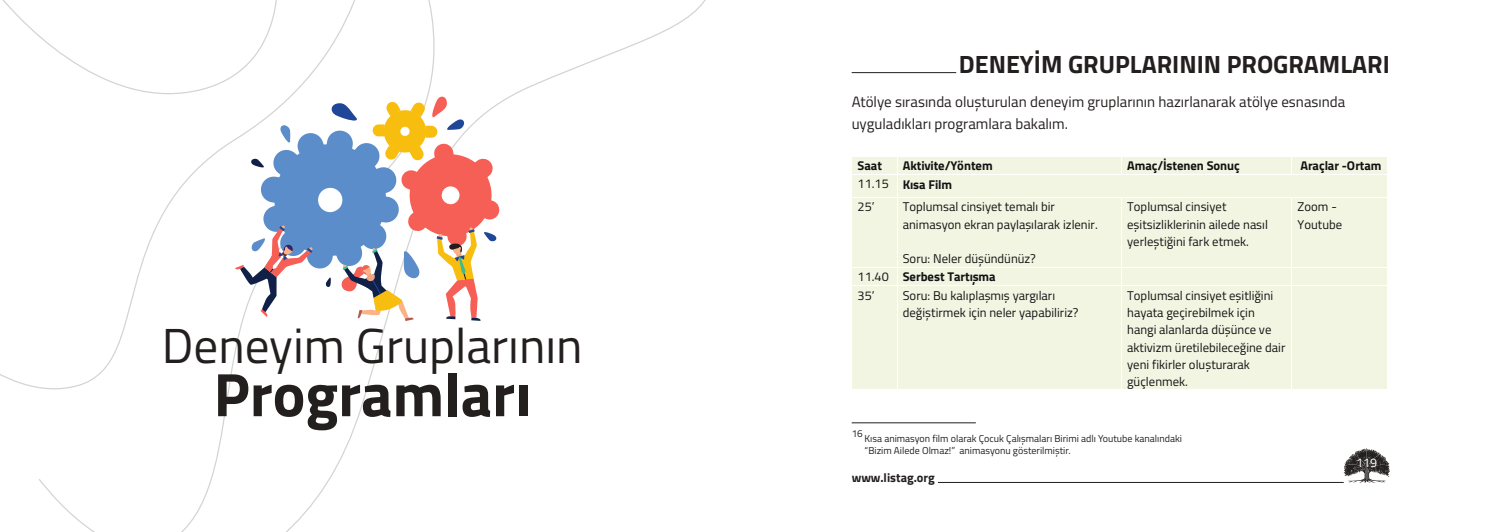
<style>
.page{position:relative;width:1489px;height:532px;background:#fff}
.page>*{position:absolute;margin:0;border:0;box-sizing:border-box;transform-origin:0 0}
.t1{font:700 61.5px "Titillium";color:#241f1f}
.t2{font:49.12px "Titillium";color:#241f1f}
.t3{font:700 25px "Titillium";color:#241f1f}
.t4{font:15px/21.2px "Titillium";color:#241f1f}
.t5{font:12.62px/17.4px "Titillium";color:#121314}
.t6{font:700 12.62px/18.1px "Titillium";letter-spacing:-.005em;color:#121314}
.t7{font:700 12.5px "Titillium";color:#241f1f}
.t8{font:12.5px "Titillium";color:#fff}
.t9{font:10px/12px "Titillium";color:#241f1f}
.s1{font-weight:700}
.s2{font-weight:400}
</style>
<div class="page">
<hr style="left:937px;top:482px;width:406px;height:1px;background:#241f1f">
<svg style="left:1343px;top:448px;width:46px;height:34px"></svg>
<svg style="left:3px;top:0;width:497px;height:321px"></svg>
<hr style="left:851px;top:72px;width:105px;height:1px;background:#241f1f">
<hr style="left:851px;top:422px;width:124px;height:1px;background:#241f1f">
<div style="left:852px;top:156px;width:44px;height:18px;background:#f2f5e1"></div>
<div style="left:897px;top:156px;width:224px;height:18px;background:#f2f5e1"></div>
<div style="left:1121px;top:156px;width:170px;height:18px;background:#f2f5e1"></div>
<div style="left:1291px;top:156px;width:96px;height:18px;background:#f2f5e1"></div>
<hr style="left:852px;top:156px;width:44px;height:1px;background:#fff">
<hr style="left:897px;top:156px;width:224px;height:1px;background:#fff">
<hr style="left:1121px;top:156px;width:170px;height:1px;background:#fff">
<hr style="left:1291px;top:156px;width:96px;height:1px;background:#fff">
<div style="left:852px;top:175px;width:44px;height:22px;background:#f2f5e1"></div>
<div style="left:897px;top:175px;width:490px;height:22px;background:#f2f5e1"></div>
<svg style="left:1121px;top:157px;width:1px;height:17px"></svg>
<svg style="left:1291px;top:157px;width:1px;height:17px"></svg>
<div style="left:852px;top:197px;width:44px;height:70px;background:#f2f5e1"></div>
<div style="left:897px;top:197px;width:224px;height:70px;background:#f2f5e1"></div>
<div style="left:1121px;top:197px;width:170px;height:70px;background:#f2f5e1"></div>
<div style="left:1291px;top:197px;width:96px;height:70px;background:#f2f5e1"></div>
<hr style="left:852px;top:197px;width:44px;height:1px;background:#fff">
<svg style="left:896px;top:157px;width:1px;height:40px"></svg>
<hr style="left:897px;top:197px;width:224px;height:1px;background:#fff">
<hr style="left:1121px;top:197px;width:170px;height:1px;background:#fff">
<hr style="left:1291px;top:197px;width:96px;height:1px;background:#fff">
<hr style="left:1121px;top:197px;width:1px;height:70px;background:#fff">
<hr style="left:1291px;top:197px;width:1px;height:70px;background:#fff">
<div style="left:852px;top:267px;width:44px;height:18px;background:#f2f5e1"></div>
<div style="left:897px;top:267px;width:224px;height:18px;background:#f2f5e1"></div>
<div style="left:1121px;top:267px;width:170px;height:18px;background:#f2f5e1"></div>
<div style="left:1291px;top:267px;width:96px;height:18px;background:#f2f5e1"></div>
<hr style="left:852px;top:267px;width:44px;height:1px;background:#fff">
<hr style="left:897px;top:267px;width:224px;height:1px;background:#fff">
<hr style="left:1121px;top:267px;width:170px;height:1px;background:#fff">
<hr style="left:1291px;top:267px;width:96px;height:1px;background:#fff">
<div style="left:852px;top:285px;width:44px;height:104px;background:#f2f5e1"></div>
<div style="left:897px;top:285px;width:224px;height:104px;background:#f2f5e1"></div>
<div style="left:1121px;top:285px;width:170px;height:104px;background:#f2f5e1"></div>
<div style="left:1291px;top:285px;width:96px;height:104px;background:#f2f5e1"></div>
<hr style="left:852px;top:285px;width:44px;height:1px;background:#fff">
<svg style="left:896px;top:268px;width:1px;height:17px"></svg>
<hr style="left:897px;top:285px;width:224px;height:1px;background:#fff">
<svg style="left:1121px;top:268px;width:1px;height:17px"></svg>
<hr style="left:1121px;top:285px;width:170px;height:1px;background:#fff">
<svg style="left:1291px;top:268px;width:1px;height:17px"></svg>
<hr style="left:1291px;top:285px;width:96px;height:1px;background:#fff">
<hr style="left:1121px;top:285px;width:1px;height:104px;background:#fff">
<hr style="left:1291px;top:285px;width:1px;height:104px;background:#fff">
<h2 class="t2" style="left:162px;top:310px;width:422px">Deneyim Gruplarının</h2>
<h1 class="t1" style="left:213px;top:347px;width:319px">Programları</h1>
<h3 class="t3" style="left:958px;top:45px;width:432px">DENEYİM GRUPLARININ PROGRAMLARI</h3>
<p class="t4" style="left:851px;top:91px;width:495px">Atölye sırasında olușturulan deneyim gruplarının hazırlanarak atölye esnasında uyguladıkları programlara bakalım.</p>
<p class="t6" style="left:857px;top:156px;width:26px">Saat</p>
<p class="t6" style="left:902px;top:156px;width:91px">Aktivite/Yöntem</p>
<p class="t6" style="left:1127px;top:156px;width:114px">Amaç/İstenen Sonuç</p>
<p class="t6" style="left:1300px;top:156px;width:83px">Araçlar -Ortam</p>
<p class="t5" style="left:857px;top:172px;width:96px;line-height:22.6px">11.15 <span class="s1">Kısa Film<br></span>25’</p>
<p class="t9" style="left:949px;top:176px;width:13px">16</p>
<p class="t5" style="left:902px;top:197px;width:196px">Toplumsal cinsiyet temalı bir animasyon ekran paylașılarak izlenir.</p>
<p class="t5" style="left:902px;top:249px;width:135px">Soru: Neler düșündünüz?</p>
<p class="t5" style="left:1127px;top:197px;width:142px">Toplumsal cinsiyet eșitsizliklerinin ailede nasıl yerleștiğini fark etmek.</p>
<p class="t5" style="left:1297px;top:197px;width:46px">Zoom -<br>Youtube</p>
<p class="t6" style="left:857px;top:267px;width:140px"><span class="s2">11.40</span> Serbest Tartıșma<br><span class="s2">35’</span></p>
<p class="t5" style="left:902px;top:286px;width:177px">Soru: Bu kalıplașmıș yargıları değiștirmek için neler yapabiliriz?</p>
<p class="t5" style="left:1127px;top:286px;width:160px">Toplumsal cinsiyet eșitliğini hayata geçirebilmek için hangi alanlarda düșünce ve aktivizm üretilebileceğine dair yeni fikirler olușturarak güçlenmek.</p>
<p class="t9" style="left:851px;top:427px;width:13px">16</p>
<p class="t9" style="left:864px;top:431px;width:319px">Kısa animasyon film olarak Çocuk Çalıșmaları Birimi adlı Youtube kanalındaki “Bizim Ailede Olmaz!” animasyonu gösterilmiștir.</p>
<p class="t7" style="left:851px;top:468px;width:85px">www.listag.org</p>
<p class="t8" style="left:1355px;top:453px;width:23px">119</p>
</div>
